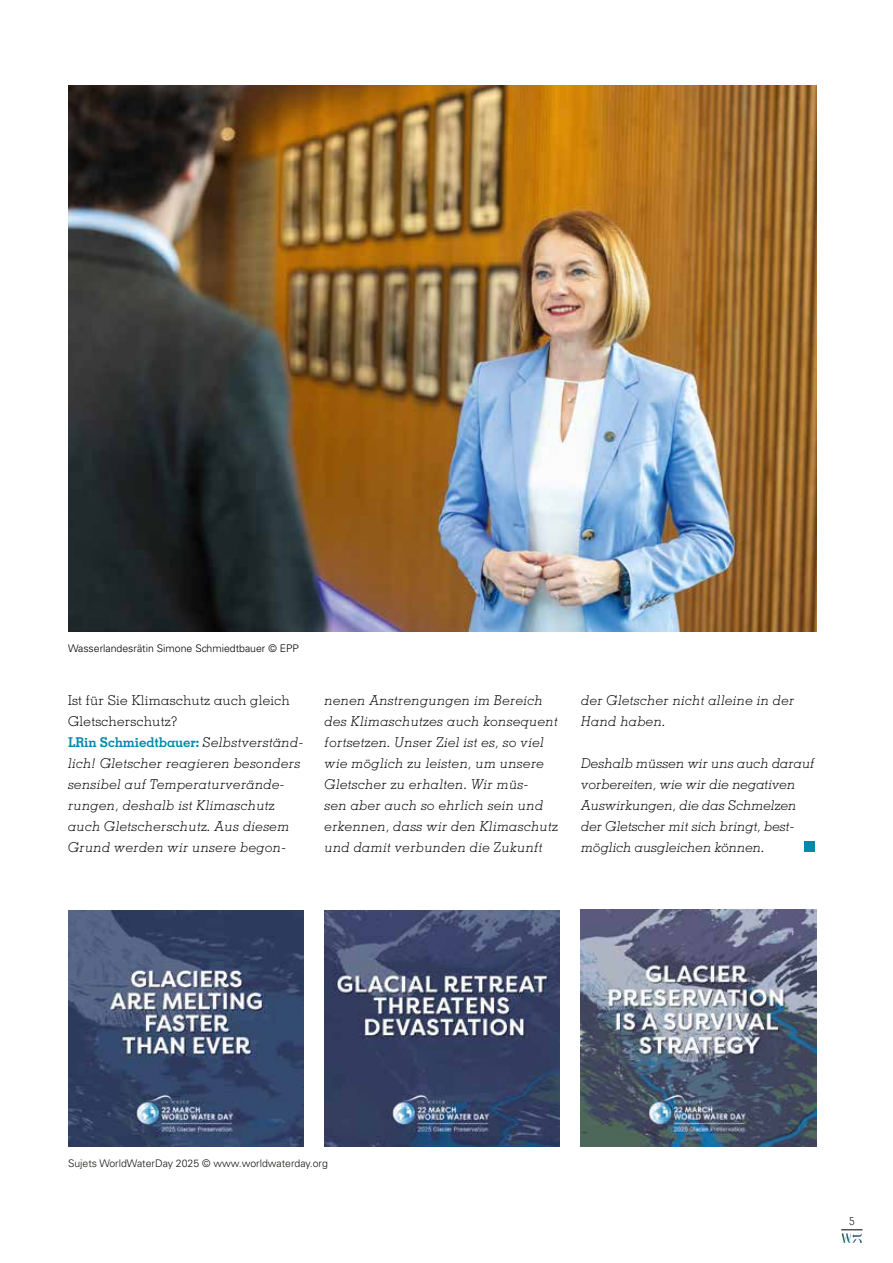
<style>
.page{position:relative;width:893px;height:1263px;background:#fff}
.page>*{position:absolute;margin:0;border:0;box-sizing:border-box;transform-origin:0 0}
.t1{font:italic 300 13.5px/21px "Memphis LT Std";letter-spacing:.02em;color:#000}
.t2{font:italic 300 13.5px/21px "Memphis LT Std";color:#000}
.t3{font:300 11.25px "Memphis LT Std";color:#000}
.t4{font:300 10.5px "Univers LT Std";color:#171715}
.t5{font:300 10.5px "Univers LT Std";color:#000}
.s1{font-style:normal}
.s2{font-weight:700;font-style:normal;color:#0089aa}
</style>
<div class="page">
<img style="left:841px;top:1233px;width:21px;height:10px">
<svg style="left:841px;top:1229px;width:21px;height:1px"></svg>
<div style="left:804px;top:841px;width:11px;height:11px;background:#0089aa"></div>
<img style="left:68px;top:911px;width:235px;height:235px">
<img style="left:325px;top:911px;width:235px;height:235px">
<img style="left:581px;top:910px;width:236px;height:236px">
<img style="left:68px;top:85px;width:748px;height:546px">
<p class="t5" style="left:68px;top:642px;width:232px">Wasserlandesrätin Simone Schmiedtbauer © EPP</p>
<p class="t1" style="left:68px;top:690px;width:237px"><span class="s1">Ist für Sie Klimaschutz auch gleich<br>Gletscherschutz?<br></span><span class="s2">LRin Schmiedtbauer:</span> Selbstverständ&shy;lich! Gletscher reagieren besonders sensibel auf Temperaturverände&shy;rungen, deshalb ist Klimaschutz auch Gletscherschutz. Aus diesem<br>Grund werden wir unsere begon-</p>
<p class="t1" style="left:325px;top:690px;width:235px">nenen Anstrengungen im Bereich des Klimaschutzes auch konsequent fortsetzen. Unser Ziel ist es, so viel wie möglich zu leisten, um unsere Gletscher zu erhalten. Wir müs-<br>sen aber auch so ehrlich sein und erkennen, dass wir den Klimaschutz und damit verbunden die Zukunft</p>
<p class="t1" style="left:581px;top:690px;width:215px">der Gletscher nicht alleine in der<br>Hand haben.</p>
<p class="t2" style="left:581px;top:753px;width:235px">Deshalb müssen wir uns auch darauf vorbereiten, wie wir die negativen Auswirkungen, die das Schmelzen der Gletscher mit sich bringt, best&shy;möglich ausgleichen können.</p>
<p class="t4" style="left:68px;top:1157px;width:261px">Sujets WorldWaterDay 2025 © www.worldwaterday.org</p>
<p class="t3" style="left:849px;top:1214px;width:7px">5</p>
</div>
